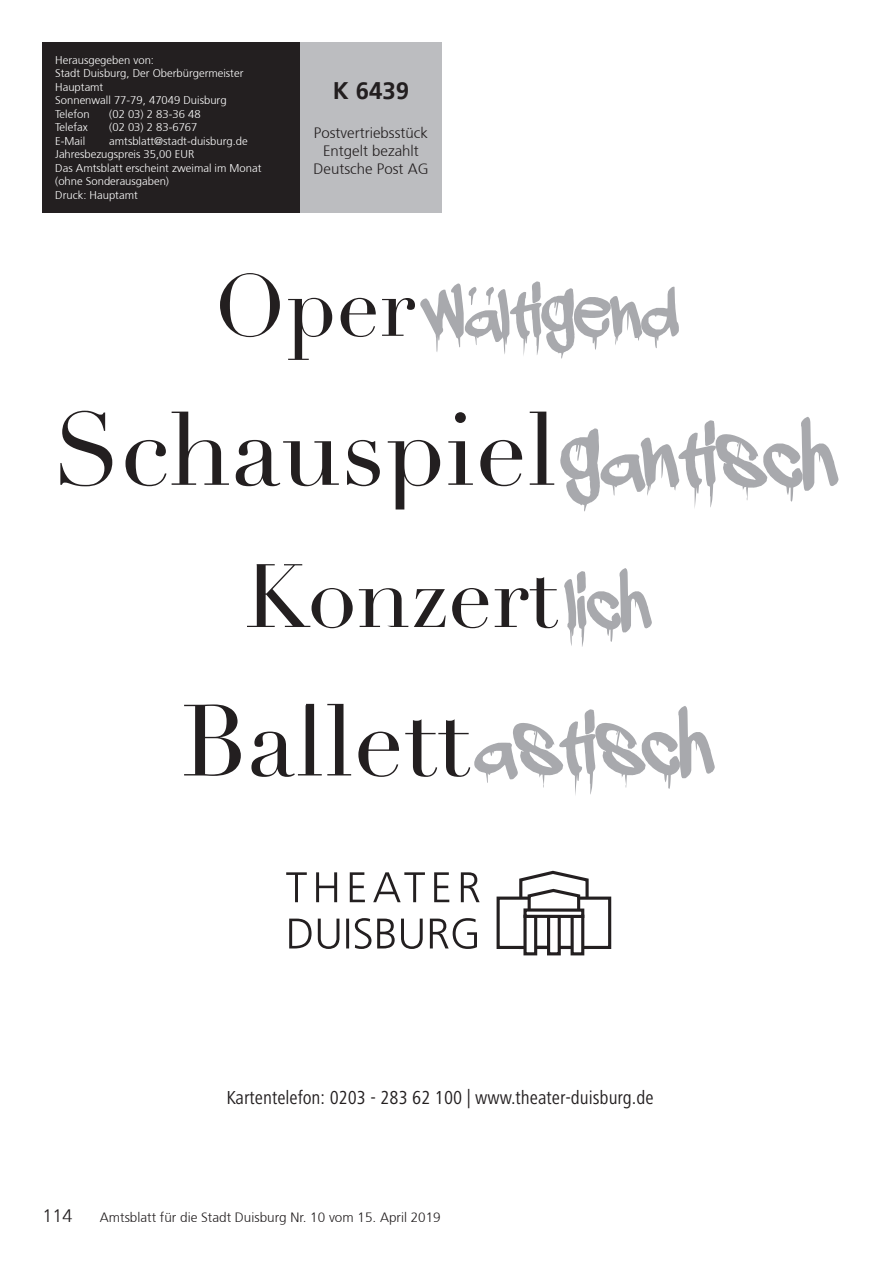
<style>
.page{position:relative;width:893px;height:1263px;background:#fff}
.page>*{position:absolute;margin:0;border:0;box-sizing:border-box;transform-origin:0 0}
.t1{font:700 24px "Frutiger 65";color:#231f20}
.t2{font:condensed 19.5px "Frutiger Next LT";color:#231f20}
.t3{font:300 18px "Frutiger 45";color:#231f20}
.t4{font:300 15px "Frutiger 45";color:#231f20}
.Fußzeile{font:300 13.5px "Frutiger 45";color:#231f20}
.t5{font:300 11.25px "Frutiger 45";color:#fff}
</style>
<div class="page">
<div style="left:43px;top:43px;width:399px;height:170px;background:#bcbdc0"></div>
<div style="left:43px;top:43px;width:257px;height:170px;background:#231f20"></div>
<svg style="left:286px;top:872px;width:194px;height:30px"></svg>
<svg style="left:289px;top:918px;width:188px;height:31px"></svg>
<div style="left:497px;top:896px;width:114px;height:53px;border:3px solid #231f20"></div>
<svg style="left:517px;top:870px;width:73px;height:80px"></svg>
<div style="left:525px;top:916px;width:11px;height:38px;background:#fff"></div>
<div style="left:523px;top:915px;width:14px;height:40px;border:3px solid #231f20"></div>
<div style="left:549px;top:916px;width:10px;height:38px;background:#fff"></div>
<div style="left:547px;top:915px;width:14px;height:40px;border:3px solid #231f20"></div>
<div style="left:572px;top:916px;width:11px;height:38px;background:#fff"></div>
<div style="left:571px;top:915px;width:13px;height:40px;border:3px solid #231f20"></div>
<div style="left:525px;top:910px;width:58px;height:6px;background:#fff"></div>
<div style="left:523px;top:908px;width:61px;height:10px;border:3px solid #231f20"></div>
<svg style="left:220px;top:273px;width:60px;height:64px"></svg>
<svg style="left:288px;top:298px;width:44px;height:62px"></svg>
<svg style="left:341px;top:298px;width:35px;height:39px"></svg>
<svg style="left:382px;top:281px;width:297px;height:77px"></svg>
<svg style="left:247px;top:564px;width:106px;height:64px"></svg>
<svg style="left:359px;top:588px;width:49px;height:39px"></svg>
<svg style="left:414px;top:589px;width:32px;height:38px"></svg>
<svg style="left:452px;top:588px;width:36px;height:40px"></svg>
<svg style="left:495px;top:577px;width:63px;height:51px"></svg>
<svg style="left:564px;top:568px;width:88px;height:79px"></svg>
<svg style="left:60px;top:411px;width:52px;height:75px"></svg>
<svg style="left:125px;top:440px;width:41px;height:46px"></svg>
<svg style="left:172px;top:412px;width:57px;height:73px"></svg>
<svg style="left:236px;top:440px;width:103px;height:46px"></svg>
<svg style="left:347px;top:440px;width:33px;height:46px"></svg>
<svg style="left:388px;top:440px;width:52px;height:69px"></svg>
<svg style="left:448px;top:412px;width:25px;height:73px"></svg>
<svg style="left:480px;top:440px;width:42px;height:46px"></svg>
<svg style="left:530px;top:412px;width:24px;height:73px"></svg>
<svg style="left:560px;top:417px;width:278px;height:94px"></svg>
<svg style="left:184px;top:704px;width:57px;height:72px"></svg>
<svg style="left:251px;top:704px;width:100px;height:73px"></svg>
<svg style="left:358px;top:731px;width:41px;height:46px"></svg>
<svg style="left:405px;top:706px;width:310px;height:89px"></svg>
<p class="t5" style="left:55px;top:53px;width:100px">Herausgegeben von:</p>
<p class="t5" style="left:55px;top:67px;width:190px">Stadt Duisburg, Der Oberbürgermeister</p>
<p class="t5" style="left:55px;top:80px;width:50px">Hauptamt</p>
<p class="t5" style="left:55px;top:94px;width:173px">Sonnenwall 77-79, 47049 Duisburg</p>
<p class="t5" style="left:55px;top:107px;width:36px">Telefon</p>
<p class="t5" style="left:109px;top:107px;width:93px">(02 03) 2 83-36 48</p>
<p class="t5" style="left:55px;top:121px;width:34px">Telefax</p>
<p class="t5" style="left:109px;top:121px;width:90px">(02 03) 2 83-6767</p>
<p class="t5" style="left:55px;top:134px;width:31px">E-Mail</p>
<p class="t5" style="left:109px;top:134px;width:140px">amtsblatt@stadt-duisburg.de</p>
<p class="t5" style="left:55px;top:148px;width:141px">Jahresbezugspreis 35,00 EUR</p>
<p class="t5" style="left:55px;top:161px;width:208px">Das Amtsblatt erscheint zweimal im Monat</p>
<p class="t5" style="left:55px;top:175px;width:115px">(ohne Sonderausgaben)</p>
<p class="t5" style="left:55px;top:188px;width:84px">Druck: Hauptamt</p>
<p class="t1" style="left:333px;top:76px;width:78px">K 6439</p>
<p class="t4" style="left:314px;top:125px;width:116px">Postvertriebsstück</p>
<p class="t4" style="left:323px;top:143px;width:97px">Entgelt bezahlt</p>
<p class="t4" style="left:313px;top:161px;width:117px">Deutsche Post AG</p>
<p class="t2" style="left:226px;top:1087px;width:429px">Kartentelefon: 0203 - 283 62 100 | www.theater-duisburg.de</p>
<h3 class="t3" style="left:43px;top:1206px;width:32px">114</h3>
<p class="Fußzeile" style="left:100px;top:1210px;width:342px">Amtsblatt für die Stadt Duisburg Nr. 10 vom 15. April 2019</p>
</div>
